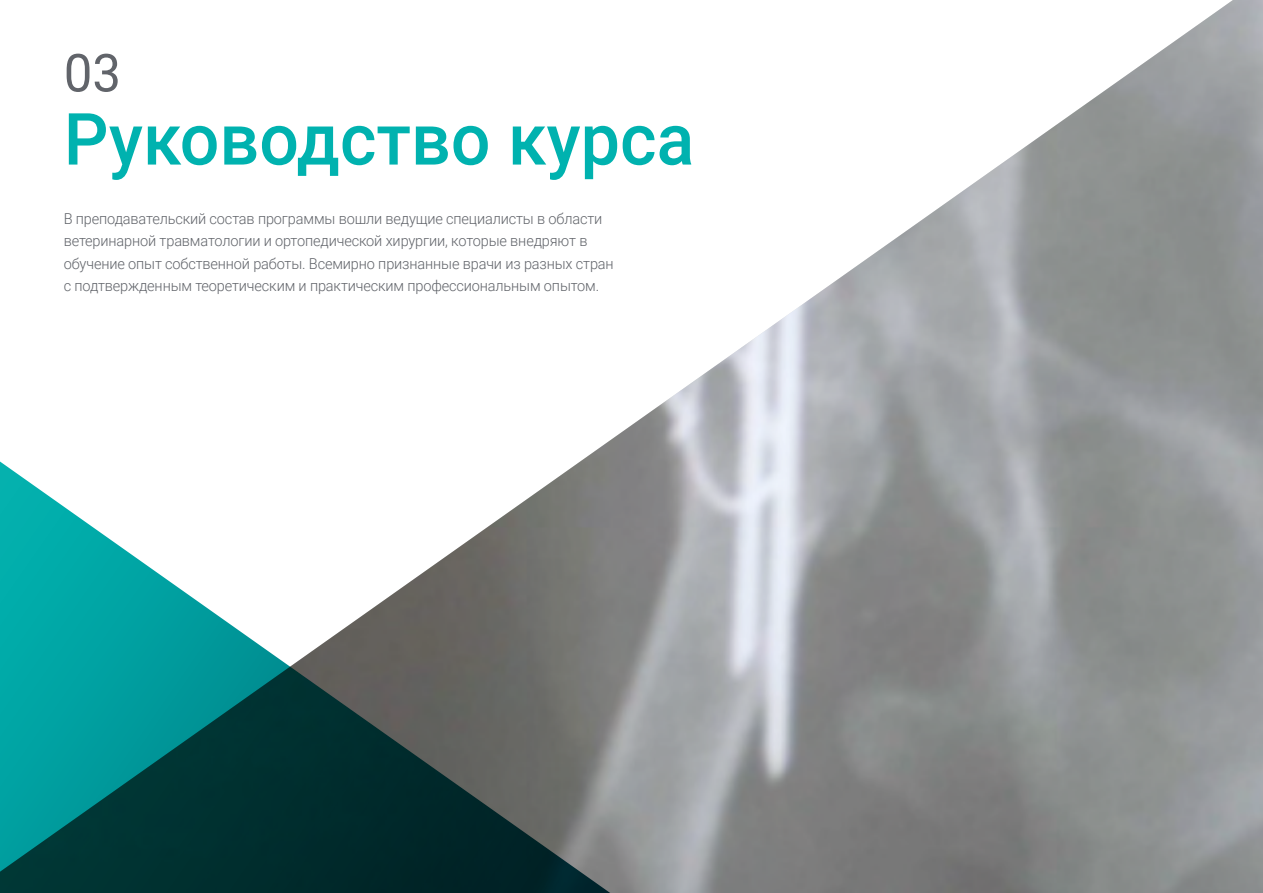
<style>
.page{position:relative;width:1263px;height:893px;background:#fff}
.page>*{position:absolute;margin:0;border:0;box-sizing:border-box;transform-origin:0 0}
.t1{font:500 72px "Roboto";color:#00b2af}
.t2{font:52.5px "Roboto";color:#61646a}
.t3{font:300 15px/22.5px "Roboto";letter-spacing:-.01em;color:#61646a}
</style>
<div class="page">
<svg style="left:0;top:446px;width:640px;height:447px"></svg>
<h2 class="t2" style="left:64px;top:36px;width:59px">03</h2>
<h1 class="t1" style="left:64px;top:89px;width:632px">Руководство курса</h1>
<p class="t3" style="left:64px;top:207px;width:551px">В преподавательский состав программы вошли ведущие специалисты в области ветеринарной травматологии и ортопедической хирургии, которые внедряют в обучение опыт собственной работы. Всемирно признанные врачи из разных стран с подтвержденным теоретическим и практическим профессиональным опытом.</p>
</div>
